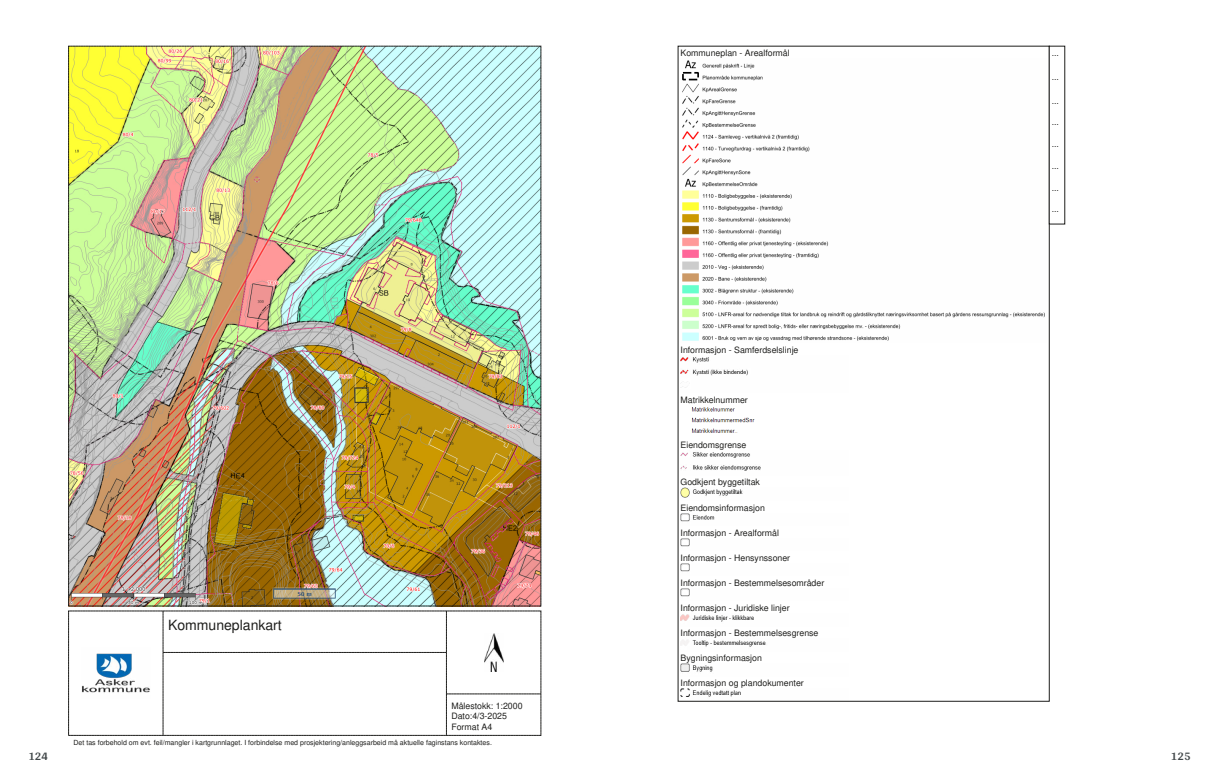
<style>
.page{position:relative;width:1219px;height:782px;background:#fff}
.page>*{position:absolute;margin:0;border:0;box-sizing:border-box;transform-origin:0 0}
.t1{font:14px "Helvetica";color:#1d1d1b}
.t2{font:700 12px "Arya";color:#414749}
.t3{font:8.8px/9.9px "Helvetica";color:#1d1d1b}
.t4{font:7px "Helvetica";color:#1d1d1b}
</style>
<div class="page">
<img style="left:70px;top:48px;width:469px;height:556px">
<svg style="left:163px;top:610px;width:378px;height:125px"></svg>
<img style="left:484px;top:633px;width:19px;height:38px">
<img style="left:82px;top:653px;width:68px;height:40px">
<img style="left:682px;top:60px;width:363px;height:281px">
<img style="left:681px;top:357px;width:67px;height:31px">
<img style="left:691px;top:407px;width:64px;height:26px">
<img style="left:681px;top:452px;width:80px;height:19px">
<img style="left:681px;top:488px;width:62px;height:10px">
<img style="left:681px;top:513px;width:34px;height:9px">
<img style="left:681px;top:538px;width:9px;height:9px">
<img style="left:681px;top:563px;width:9px;height:9px">
<img style="left:681px;top:588px;width:9px;height:9px">
<img style="left:681px;top:614px;width:73px;height:8px">
<img style="left:681px;top:640px;width:85px;height:7px">
<img style="left:681px;top:663px;width:32px;height:9px">
<img style="left:681px;top:688px;width:60px;height:9px">
<div style="left:1049px;top:46px;width:16px;height:178px;border:1px solid #1d1d1b"></div>
<h1 class="t1" style="left:168px;top:619px;width:115px">Kommuneplankart</h1>
<h2 class="t2" style="left:28px;top:749px;width:21px">124</h2>
<p class="t3" style="left:451px;top:701px;width:73px">Målestokk: 1:2000<br>Dato:4/3-2025</p>
<p class="t3" style="left:451px;top:722px;width:42px">Format A4</p>
<p class="t4" style="left:74px;top:739px;width:420px">Det tas forbehold om evt. feil/mangler i kartgrunnlaget. I forbindelse med prosjektering/anleggsarbeid må aktuelle faginstans kontaktes.</p>
<p class="t3" style="left:681px;top:49px;width:111px">Kommuneplan - Arealformål</p>
<p class="t3" style="left:681px;top:345px;width:119px">Informasjon - Samferdselslinje</p>
<p class="t3" style="left:681px;top:395px;width:69px">Matrikkelnummer</p>
<p class="t3" style="left:681px;top:440px;width:67px">Eiendomsgrense</p>
<p class="t3" style="left:681px;top:478px;width:81px">Godkjent byggetiltak</p>
<p class="t3" style="left:681px;top:503px;width:86px">Eiendomsinformasjon</p>
<p class="t3" style="left:681px;top:528px;width:100px">Informasjon - Arealformål</p>
<p class="t3" style="left:681px;top:553px;width:111px">Informasjon - Hensynssoner</p>
<p class="t3" style="left:681px;top:578px;width:145px">Informasjon - Bestemmelsesområder</p>
<p class="t3" style="left:681px;top:603px;width:111px">Informasjon - Juridiske linjer</p>
<p class="t3" style="left:681px;top:628px;width:139px">Informasjon - Bestemmelsesgrense</p>
<p class="t3" style="left:681px;top:653px;width:83px">Bygningsinformasjon</p>
<p class="t3" style="left:681px;top:678px;width:125px">Informasjon og plandokumenter</p>
<p class="t3" style="left:1052px;top:49px;width:9px">...</p>
<p class="t3" style="left:1052px;top:73px;width:9px">...</p>
<p class="t3" style="left:1052px;top:96px;width:9px">...</p>
<p class="t3" style="left:1052px;top:118px;width:9px">...</p>
<p class="t3" style="left:1052px;top:140px;width:9px">...</p>
<p class="t3" style="left:1052px;top:161px;width:9px">...</p>
<p class="t3" style="left:1052px;top:183px;width:9px">...</p>
<p class="t3" style="left:1052px;top:205px;width:9px">...</p>
<h2 class="t2" style="left:1171px;top:749px;width:21px">125</h2>
</div>
